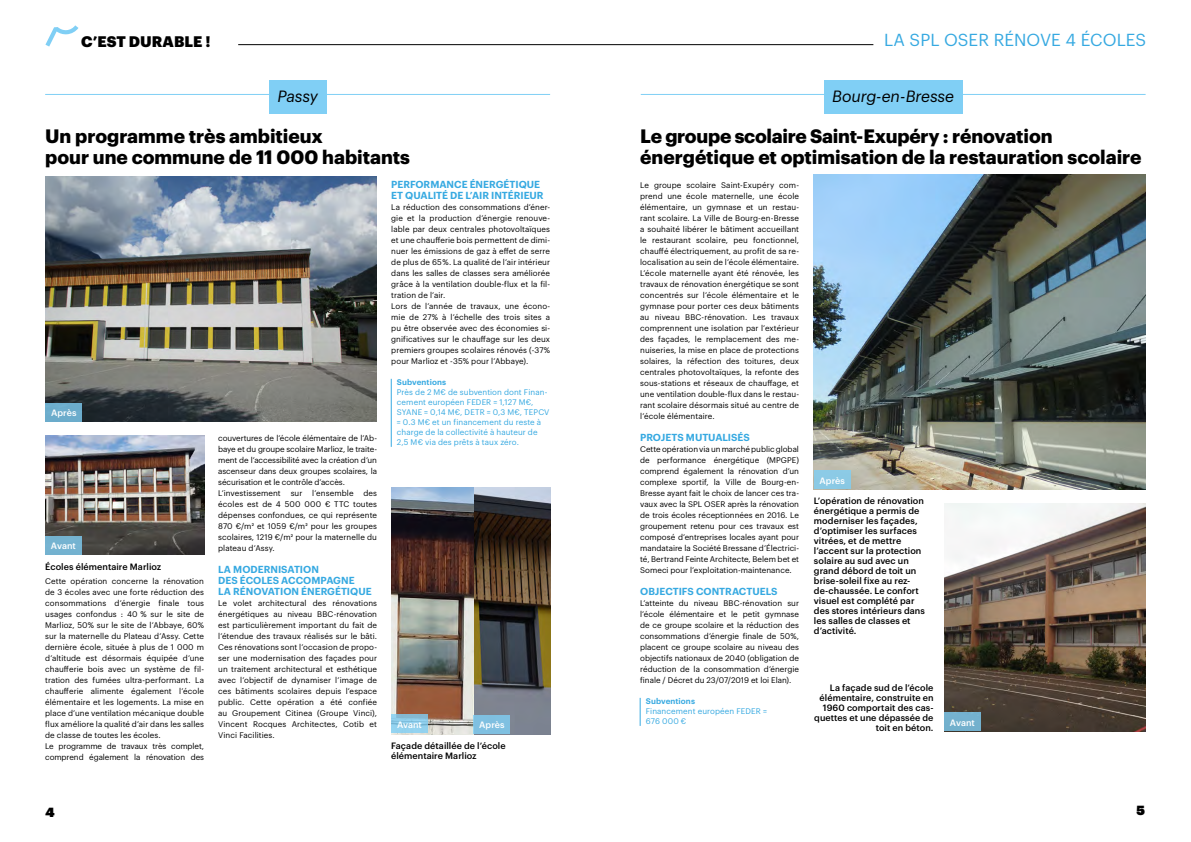
<style>
.page{position:relative;width:1191px;height:842px;background:#fff}
.page>*{position:absolute;margin:0;border:0;box-sizing:border-box;transform-origin:0 0}
.titre{font:700 19px/21px "Graphik";color:#000}
.t1{font:17.1px "Graphik";letter-spacing:.005em;color:#36a9e1}
.titre-2{font:italic 16px "Graphik";letter-spacing:-.01em;color:#000}
.t2{font:900 15px "Graphik";letter-spacing:.005em;color:#000}
.t3{font:13px "Graphik Super";color:#000}
.Inter_bleu{font:600 10px/11px "Graphik";color:#36a9e1}
.légende_noire{font:500 9px/10px "Graphik";letter-spacing:.01em;color:#000}
.légende_blanche{font:500 9px "Graphik";color:#fff}
.Texte-Courant{font:8px/11px "Graphik";letter-spacing:.005em;color:#000;text-align:justify}
.Subventions{font:8px/10px "Graphik";letter-spacing:.01em;color:#36a9e1}
.s1{font-weight:600}
</style>
<div class="page">
<svg style="left:45px;top:25px;width:33px;height:22px"></svg>
<hr style="left:238px;top:44px;width:635px;height:1px;background:#000">
<div style="left:269px;top:81px;width:57px;height:33px;background:#80cff5"></div>
<hr style="left:45px;top:94px;width:505px;height:1px;background:#80cff5">
<hr style="left:391px;top:379px;width:1px;height:68px;background:#36a9e1">
<img style="left:944px;top:504px;width:201px;height:227px">
<img style="left:814px;top:175px;width:331px;height:314px">
<img style="left:45px;top:435px;width:159px;height:119px">
<img style="left:45px;top:176px;width:332px;height:246px">
<div style="left:45px;top:536px;width:36px;height:18px;background:#75b3d1"></div>
<img style="left:473px;top:488px;width:77px;height:246px">
<img style="left:391px;top:488px;width:82px;height:246px">
<svg style="left:391px;top:715px;width:36px;height:18px"></svg>
<div style="left:944px;top:712px;width:36px;height:19px;background:#74b1cd"></div>
<div style="left:473px;top:715px;width:37px;height:19px;background:#7fc0e1"></div>
<div style="left:814px;top:471px;width:36px;height:18px;background:#8bcae5"></div>
<div style="left:823px;top:81px;width:139px;height:33px;background:#80cff5"></div>
<hr style="left:641px;top:94px;width:504px;height:1px;background:#80cff5">
<svg style="left:639px;top:698px;width:1px;height:28px"></svg>
<div style="left:45px;top:403px;width:37px;height:19px;background:#6caccc"></div>
<h3 class="t2" style="left:81px;top:29px;width:131px">C’EST DURABLE !</h3>
<h2 class="t1" style="left:884px;top:27px;width:263px">LA SPL OSER RÉNOVE 4 ÉCOLES</h2>
<p class="titre-2" style="left:277px;top:85px;width:42px">Passy</p>
<p class="titre" style="left:45px;top:124px;width:366px">Un programme très ambitieux<br>pour une commune de 11 000 habitants</p>
<p class="titre-2" style="left:832px;top:85px;width:123px">Bourg-en-Bresse</p>
<p class="titre" style="left:640px;top:124px;width:503px">Le groupe scolaire Saint-Exupéry : rénovation énergétique et optimisation de la restauration scolaire</p>
<p class="légende_blanche" style="left:51px;top:406px;width:27px">Après</p>
<p class="légende_blanche" style="left:51px;top:539px;width:26px">Avant</p>
<p class="légende_noire" style="left:45px;top:561px;width:118px">Écoles élémentaire Marlioz</p>
<p class="Texte-Courant" style="left:45px;top:575px;width:160px">Cette opération concerne la rénovation de 3 écoles avec une forte réduction des consommations d’énergie finale tous usages confondus : 40 % sur le site de Marlioz, 50% sur le site de l’Abbaye, 60% sur la maternelle du Plateau d’Assy. Cette dernière école, située à plus de 1 000 m d’altitude est désormais équipée d’une chaufferie bois avec un système de fil&shy;tration des fumées ultra-performant. La chaufferie alimente également l’école élémentaire et les logements. La mise en place d’une ventilation mécanique double flux améliore la qualité d’air dans les salles de classe de toutes les écoles.</p>
<p class="Texte-Courant" style="left:45px;top:740px;width:160px">Le programme de travaux très complet, comprend également la rénovation des</p>
<p class="Texte-Courant" style="left:218px;top:432px;width:160px">couvertures de l’école élémentaire de l’Ab&shy;baye et du groupe scolaire Marlioz, le traite&shy;ment de l’accessibilité avec la création d’un ascenseur dans deux groupes scolaires, la sécurisation et le contrôle d’accès.</p>
<p class="Texte-Courant" style="left:218px;top:487px;width:160px">L’investissement sur l’ensemble des écoles est de 4 500 000 € TTC toutes dépenses confondues, ce qui représente 870 €/m² et 1059 €/m² pour les groupes scolaires, 1219 €/m² pour la maternelle du plateau d’Assy.</p>
<p class="Inter_bleu" style="left:218px;top:563px;width:155px">LA MODERNISATION<br>DES ÉCOLES ACCOMPAGNE<br>LA RÉNOVATION ÉNERGÉTIQUE</p>
<p class="Texte-Courant" style="left:218px;top:597px;width:160px">Le volet architectural des rénovations énergétiques au niveau BBC-rénovation est particulièrement important du fait de l’étendue des travaux réalisés sur le bâti.<br>Ces rénovations sont l’occasion de propo&shy;ser une modernisation des façades pour un traitement architectural et esthétique avec l’objectif de dynamiser l’image de ces bâtiments scolaires depuis l’espace public. Cette opération a été confiée au Groupement Citinea (Groupe Vinci), Vincent Rocques Architectes, Cotib et Vinci Facilities.</p>
<p class="Inter_bleu" style="left:391px;top:178px;width:154px">PERFORMANCE ÉNERGÉTIQUE<br>ET QUALITÉ DE L’AIR INTÉRIEUR</p>
<p class="Texte-Courant" style="left:391px;top:201px;width:160px">La réduction des consommations d’éner&shy;gie et la production d’énergie renouve&shy;lable par deux centrales photovoltaïques et une chaufferie bois permettent de dimi&shy;nuer les émissions de gaz à effet de serre de plus de 65%. La qualité de l’air intérieur dans les salles de classes sera améliorée grâce à la ventilation double-flux et la fil&shy;tration de l’air.</p>
<p class="Texte-Courant" style="left:391px;top:300px;width:160px">Lors de l’année de travaux, une écono&shy;mie de 27% à l’échelle des trois sites a pu être observée avec des économies si&shy;gnificatives sur le chauffage sur les deux premiers groupes scolaires rénovés (-37% pour Marlioz et -35% pour l’Abbaye).</p>
<p class="Subventions" style="left:397px;top:377px;width:154px"><span class="s1">Subventions<br></span>Près de 2 M€ de subvention dont Finan&shy;cement européen FEDER = 1,127 M€,<br>SYANE = 0,14 M€, DETR = 0,3 M€, TEPCV = 0.3 M€ et un financement du reste à charge de la collectivité à hauteur de<br>2,5 M€ via des prêts à taux zéro.</p>
<p class="Texte-Courant" style="left:640px;top:179px;width:160px">Le groupe scolaire Saint-Exupéry com&shy;prend une école maternelle, une école élémentaire, un gymnase et un restau&shy;rant scolaire. La Ville de Bourg-en-Bresse a souhaité libérer le bâtiment accueillant le restaurant scolaire, peu fonctionnel, chauffé électriquement, au profit de sa re&shy;localisation au sein de l’école élémentaire.</p>
<p class="Texte-Courant" style="left:640px;top:267px;width:160px">L’école maternelle ayant été rénovée, les travaux de rénovation énergétique se sont concentrés sur l’école élémentaire et le gymnase pour porter ces deux bâtiments au niveau BBC-rénovation. Les travaux comprennent une isolation par l’extérieur des façades, le remplacement des me&shy;nuiseries, la mise en place de protections solaires, la réfection des toitures, deux centrales photovoltaïques, la refonte des sous-stations et réseaux de chauffage, et une ventilation double-flux dans le restau&shy;rant scolaire désormais situé au centre de l’école élémentaire.</p>
<p class="Inter_bleu" style="left:640px;top:431px;width:111px">PROJETS MUTUALISÉS</p>
<p class="Texte-Courant" style="left:640px;top:443px;width:160px">Cette opération via un marché public global de performance énergétique (MPGPE) comprend également la rénovation d’un complexe sportif, la Ville de Bourg-en-Bresse ayant fait le choix de lancer ces tra&shy;vaux avec la SPL OSER après la rénovation de trois écoles réceptionnées en 2016. Le groupement retenu pour ces travaux est composé d’entreprises locales ayant pour mandataire la Société Bressane d’Électrici&shy;té, Bertrand Feinte Architecte, Belem bet et Someci pour l’exploitation-maintenance.</p>
<p class="Inter_bleu" style="left:640px;top:585px;width:139px">OBJECTIFS CONTRACTUELS</p>
<p class="Texte-Courant" style="left:640px;top:597px;width:160px">L’atteinte du niveau BBC-rénovation sur l’école élémentaire et le petit gymnase de ce groupe scolaire et la réduction des consommations d’énergie finale de 50%, placent ce groupe scolaire au niveau des objectifs nationaux de 2040 (obligation de réduction de la consommation d’énergie finale / Décret du 23/07/2019 et loi Elan).</p>
<p class="Subventions" style="left:646px;top:696px;width:123px"><span class="s1">Subventions<br></span>Financement européen FEDER =<br>676 000 €</p>
<p class="légende_blanche" style="left:819px;top:473px;width:27px">Après</p>
<p class="légende_noire" style="left:814px;top:495px;width:112px">L’opération de rénovation énergétique a permis de moderniser les façades, d’optimiser les surfaces vitrées, et de mettre l’accent sur la protection solaire au sud avec un grand débord de toit un brise-soleil fixe au rez&shy;de-chaussée. Le confort visuel est complété par des stores intérieurs dans les salles de classes et d’activité.</p>
<p class="légende_noire" style="left:814px;top:682px;width:121px;text-align:right">La façade sud de l’école élémentaire, construite en<br>1960 comportait des cas&shy;quettes et une dépassée de toit en béton.</p>
<p class="légende_blanche" style="left:397px;top:717px;width:26px">Avant</p>
<p class="légende_blanche" style="left:479px;top:718px;width:27px">Après</p>
<p class="légende_blanche" style="left:950px;top:715px;width:26px">Avant</p>
<p class="légende_noire" style="left:391px;top:740px;width:116px">Façade détaillée de l’école élémentaire Marlioz</p>
<h3 class="t3" style="left:45px;top:802px;width:11px">4</h3>
<h3 class="t3" style="left:1136px;top:800px;width:10px">5</h3>
</div>
